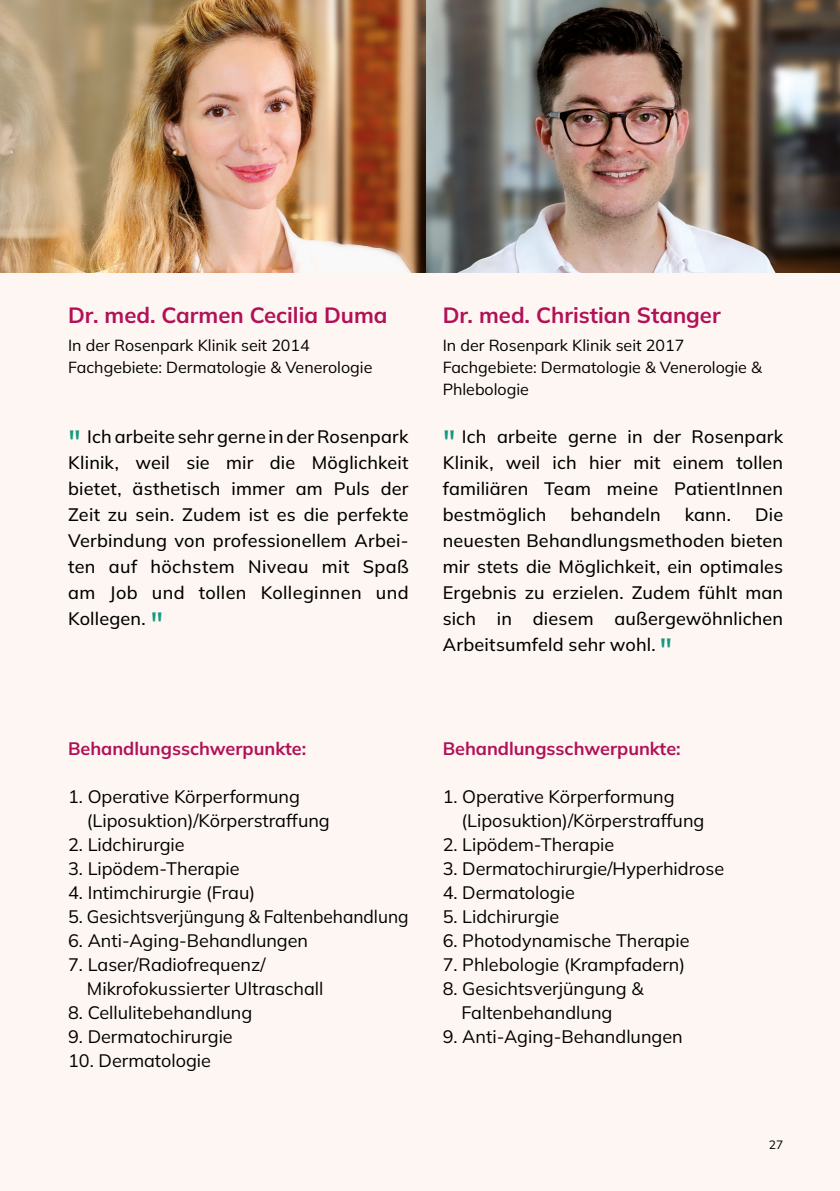
<style>
.page{position:relative;width:840px;height:1191px;background:#fff}
.page>*{position:absolute;margin:0;border:0;box-sizing:border-box;transform-origin:0 0}
.t1{font:700 22px "Mulish";color:#b11156}
.t2{font:18px/24px "Mulish";color:#000}
.t3{font:500 18px/26px "Mulish";letter-spacing:.01em;color:#000;text-align:justify}
.t4{font:700 18px "Mulish";color:#b11156}
.t5{font:16px/22px "Mulish";color:#000}
.t6{font:12px "Mulish";color:#000}
.s1{font-size:32px;color:#129a7e}
</style>
<div class="page">
<div style="left:0;top:0;width:839px;height:1191px;background:#fef6f2"></div>
<img style="left:0;top:0;width:839px;height:272px">
<p class="t1" style="left:68px;top:300px;width:321px">Dr. med. Carmen Cecilia Duma</p>
<p class="t5" style="left:68px;top:333px;width:305px">In der Rosenpark Klinik seit 2014<br>Fachgebiete: Dermatologie &amp; Venerologie</p>
<p class="t3" style="left:68px;top:423px;width:342px"><span class="s1">"</span> Ich arbeite sehr gerne in der Rosenpark Klinik, weil sie mir die Möglichkeit bietet, ästhetisch immer am Puls der Zeit zu sein. Zudem ist es die perfekte Verbindung von professionellem Arbei&shy;ten auf höchstem Niveau mit Spaß am Job und tollen Kolleginnen und Kollegen. <span class="s1">"</span></p>
<p class="t1" style="left:442px;top:300px;width:279px">Dr. med. Christian Stanger</p>
<p class="t5" style="left:442px;top:333px;width:320px">In der Rosenpark Klinik seit 2017<br>Fachgebiete: Dermatologie &amp; Venerologie &amp;<br>Phlebologie</p>
<p class="t3" style="left:442px;top:423px;width:342px"><span class="s1">"</span> Ich arbeite gerne in der Rosenpark Klinik, weil ich hier mit einem tollen familiären Team meine PatientInnen bestmöglich</p>
<p class="t3" style="left:570px;top:501px;width:92px">behandeln</p>
<p class="t3" style="left:684px;top:501px;width:48px">kann.</p>
<p class="t3" style="left:442px;top:501px;width:342px;text-indent:312px">Die neuesten Behandlungsmethoden bieten mir stets die Möglichkeit, ein optimales Ergebnis zu erzielen. Zudem fühlt man sich in diesem außergewöhnlichen Arbeitsumfeld sehr wohl. <span class="s1">"</span></p>
<p class="t4" style="left:68px;top:736px;width:239px">Behandlungsschwerpunkte:</p>
<p class="t2" style="left:87px;top:784px;width:244px;text-indent:-19px">1. Operative Körperformung (Liposuktion)/Körperstraffung</p>
<p class="t2" style="left:68px;top:832px;width:118px">2. Lidchirurgie</p>
<p class="t2" style="left:68px;top:856px;width:173px">3. Lipödem-Therapie</p>
<p class="t2" style="left:68px;top:880px;width:188px">4. Intimchirurgie (Frau)</p>
<p class="t2" style="left:68px;top:904px;width:342px">5. Gesichtsverjüngung &amp; Faltenbehandlung</p>
<p class="t2" style="left:68px;top:928px;width:241px">6. Anti-Aging-Behandlungen</p>
<p class="t2" style="left:87px;top:952px;width:238px;text-indent:-19px">7. Laser/Radiofrequenz/<br>Mikrofokussierter Ultraschall</p>
<p class="t2" style="left:68px;top:1000px;width:185px">8. Cellulitebehandlung</p>
<p class="t2" style="left:68px;top:1024px;width:166px">9. Dermatochirurgie</p>
<p class="t2" style="left:68px;top:1048px;width:144px">10. Dermatologie</p>
<p class="t4" style="left:442px;top:736px;width:239px">Behandlungsschwerpunkte:</p>
<p class="t2" style="left:461px;top:784px;width:244px;text-indent:-19px">1. Operative Körperformung (Liposuktion)/Körperstraffung</p>
<p class="t2" style="left:442px;top:832px;width:173px">2. Lipödem-Therapie</p>
<p class="t2" style="left:442px;top:856px;width:283px">3. Dermatochirurgie/Hyperhidrose</p>
<p class="t2" style="left:442px;top:880px;width:133px">4. Dermatologie</p>
<p class="t2" style="left:442px;top:904px;width:118px">5. Lidchirurgie</p>
<p class="t2" style="left:442px;top:928px;width:248px">6. Photodynamische Therapie</p>
<p class="t2" style="left:442px;top:952px;width:244px">7. Phlebologie (Krampfadern)</p>
<p class="t2" style="left:461px;top:976px;width:183px;text-indent:-19px">8. Gesichtsverjüngung &amp;<br>Faltenbehandlung</p>
<p class="t2" style="left:442px;top:1024px;width:241px">9. Anti-Aging-Behandlungen</p>
<p class="t6" style="left:768px;top:1136px;width:16px">27</p>
</div>
